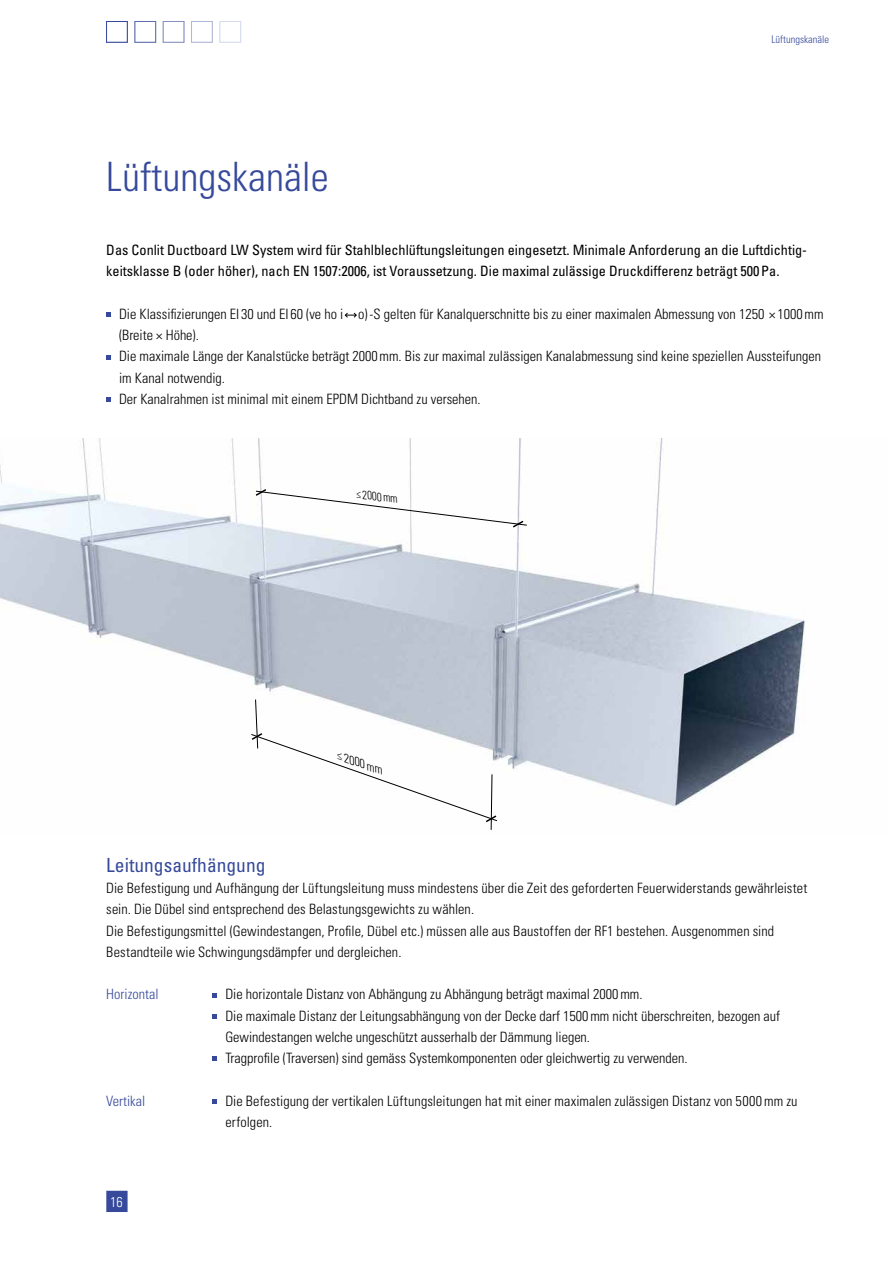
<style>
.page{position:relative;width:893px;height:1263px;background:#fff}
.page>*{position:absolute;margin:0;border:0;box-sizing:border-box;transform-origin:0 0}
.t1{font:300 condensed 40.5px "Univers LT Std";color:#36499b}
.t2{font:condensed 19.5px "Univers LT Std";color:#36499b}
.t3{font:300 condensed 14.25px/21.3px "Univers LT Std";color:#000}
.t4{font:condensed 14.25px/21.3px "Univers LT Std";color:#000}
.t5{font:300 condensed 14.25px "Univers LT Std";color:#36499b}
.t6{font:300 condensed 14.25px "Univers LT Std";color:#fff}
.t7{font:italic 300 condensed 12px "Univers LT Std";color:#000;scale:.88 1}
.t8{font:italic 300 condensed 12px "Univers LT Std";color:#000}
.t9{font:300 condensed 10.5px "Univers LT Std";color:#36499b}
</style>
<div class="page">
<div style="left:220px;top:21px;width:21px;height:22px;border:1px solid #d7dbeb"></div>
<div style="left:191px;top:21px;width:22px;height:22px;border:1px solid #afb6d7"></div>
<div style="left:163px;top:21px;width:21px;height:22px;border:1px solid #8792c3"></div>
<div style="left:135px;top:21px;width:21px;height:22px;border:1px solid #5e6eaf"></div>
<div style="left:106px;top:21px;width:22px;height:22px;border:1px solid #36499b"></div>
<img style="left:0;top:438px;width:805px;height:368px">
<svg style="left:254px;top:488px;width:273px;height:41px"></svg>
<svg style="left:250px;top:699px;width:248px;height:131px"></svg>
<svg style="left:106px;top:312px;width:5px;height:5px"></svg>
<svg style="left:345px;top:312px;width:12px;height:6px"></svg>
<svg style="left:106px;top:355px;width:5px;height:5px"></svg>
<svg style="left:106px;top:397px;width:5px;height:5px"></svg>
<svg style="left:213px;top:993px;width:4px;height:4px"></svg>
<svg style="left:213px;top:1014px;width:4px;height:5px"></svg>
<svg style="left:213px;top:1057px;width:4px;height:4px"></svg>
<svg style="left:213px;top:1099px;width:4px;height:5px"></svg>
<div style="left:106px;top:1191px;width:22px;height:21px;background:#36499b;border:2px solid #36499b"></div>
<h1 class="t1" style="left:106px;top:153px;width:224px">Lüftungskanäle</h1>
<p class="t9" style="left:771px;top:33px;width:59px">Lüftungskanäle</p>
<p class="t4" style="left:106px;top:239px;width:702px">Das Conlit Ductboard LW System wird für Stahlblechlüftungsleitungen eingesetzt. Minimale Anforderung an die Luftdichtig&shy;keitsklasse B (oder höher), nach EN 1507:2006, ist Voraussetzung. Die maximal zulässige Druckdifferenz beträgt 500Pa.</p>
<p class="t3" style="left:119px;top:303px;width:706px">Die Klassifizierungen EI 30 und EI 60 (ve ho i o)-S gelten für Kanalquerschnitte bis zu einer maximalen Abmessung von 1250 × 1000mm (Breite × Höhe).<br>Die maximale Länge der Kanalstücke beträgt 2000mm. Bis zur maximal zulässigen Kanalabmessung sind keine speziellen Aussteifungen im Kanal notwendig.<br>Der Kanalrahmen ist minimal mit einem EPDM Dichtband zu versehen.</p>
<p class="t7" style="left:358px;top:487px;width:49px;rotate:7deg">≤ 2000mm</p>
<p class="t8" style="left:341px;top:749px;width:49px;rotate:19deg">≤ 2000mm</p>
<h2 class="t2" style="left:106px;top:852px;width:161px">Leitungsaufhängung</h2>
<p class="t3" style="left:106px;top:877px;width:703px">Die Befestigung und Aufhängung der Lüftungsleitung muss mindestens über die Zeit des geforderten Feuerwiderstands gewährleistet sein. Die Dübel sind entsprechend des Belastungsgewichts zu wählen.<br>Die Befestigungsmittel (Gewindestangen, Profile, Dübel etc.) müssen alle aus Baustoffen der RF1 bestehen. Ausgenommen sind Bestandteile wie Schwingungsdämpfer und dergleichen.</p>
<p class="t3" style="left:225px;top:984px;width:556px">Die horizontale Distanz von Abhängung zu Abhängung beträgt maximal 2000mm.<br>Die maximale Distanz der Leitungsabhängung von der Decke darf 1500mm nicht überschreiten, bezogen auf Gewindestangen welche ungeschützt ausserhalb der Dämmung liegen.<br>Tragprofile (Traversen) sind gemäss Systemkomponenten oder gleichwertig zu verwenden.</p>
<p class="t5" style="left:106px;top:986px;width:54px">Horizontal</p>
<p class="t5" style="left:106px;top:1092px;width:41px">Vertikal</p>
<p class="t3" style="left:225px;top:1090px;width:574px">Die Befestigung der vertikalen Lüftungsleitungen hat mit einer maximalen zulässigen Distanz von 5000mm zu erfolgen.</p>
<p class="t6" style="left:110px;top:1193px;width:14px">16</p>
</div>
